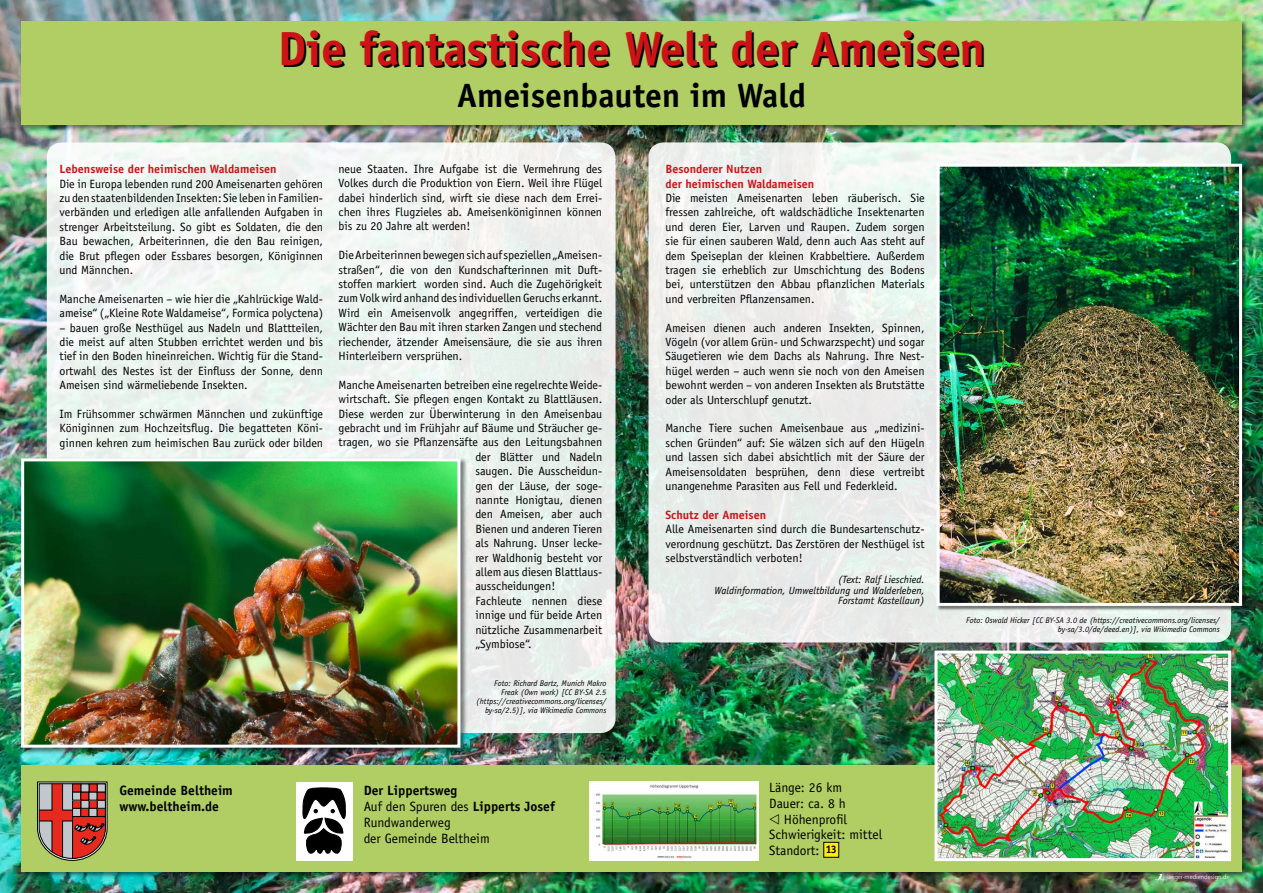
<style>
.page{position:relative;width:1263px;height:893px;background:#fff}
.page>*{position:absolute;margin:0;border:0;box-sizing:border-box;transform-origin:0 0}
.t1{font:700 48px "Officina Sans";color:#000}
.t2{font:700 33.75px "Officina Sans";color:#000}
.t3{font:13.5px/15.8px "Officina Sans";color:#000}
.t4{font:700 13.5px/15.8px "Officina Sans";color:#000}
.t5{font:12px/14.4px "Officina Sans";color:#000;text-align:justify}
.t6{font:700 12px/14.4px "Officina Sans";color:#cd1316}
.t7{font:italic 10.5px/10.5px "Officina Sans";color:#000;text-align:right}
.t8{font:italic 8.25px/9px "Officina Sans";color:#000;text-align:right}
.t9{font:6px "Shannon";letter-spacing:.01em;color:#fff}
.s1{font-weight:700}
.s2{font-family:"European Pi Three"}
.s3{font-weight:700;font-size:11.25px}
.s4{font-weight:700;font-size:10.88px}
</style>
<div class="page">
<img style="left:0;top:0;width:1263px;height:893px">
<div style="left:20px;top:20px;width:1229px;height:112px;background:#000;opacity:.49"></div>
<div style="left:21px;top:21px;width:1221px;height:103px;background:#b0ce64"></div>
<div style="left:648px;top:142px;width:583px;height:500px;background:linear-gradient(to right,#ebedeb,#edf4f0);border-radius:15px"></div>
<div style="left:47px;top:142px;width:568px;height:591px;background:#edf3ef;border-radius:15px"></div>
<div style="left:20px;top:457px;width:447px;height:298px;background:#000;opacity:.5"></div>
<img style="left:25px;top:462px;width:431px;height:282px">
<div style="left:21px;top:458px;width:439px;height:290px;border:3px solid #fff"></div>
<div style="left:937px;top:164px;width:310px;height:447px;background:#000;opacity:.5"></div>
<img style="left:941px;top:168px;width:297px;height:434px">
<div style="left:937px;top:164px;width:305px;height:442px;border:3px solid #fff"></div>
<div style="left:20px;top:764px;width:1229px;height:115px;background:#000;opacity:.5"></div>
<div style="left:21px;top:765px;width:1221px;height:107px;background:#b0ce64"></div>
<svg style="left:37px;top:782px;width:70px;height:79px"></svg>
<img style="left:938px;top:655px;width:289px;height:202px">
<div style="left:934px;top:651px;width:297px;height:210px;border:3px solid #fff"></div>
<div style="left:297px;top:782px;width:56px;height:78px;background:#fff"></div>
<svg style="left:302px;top:787px;width:44px;height:67px"></svg>
<img style="left:589px;top:782px;width:169px;height:78px">
<div style="left:824px;top:842px;width:15px;height:15px;background:#ffed00"></div>
<div style="left:823px;top:842px;width:16px;height:16px;border:1px solid #000"></div>
<svg style="left:1155px;top:874px;width:10px;height:8px"></svg>
<h1 class="t1" style="left:280px;top:20px;width:709px">Die fantastische Welt der Ameisen</h1>
<h2 class="t2" style="left:457px;top:75px;width:350px">Ameisenbauten im Wald</h2>
<p class="t6" style="left:60px;top:162px;width:219px">Lebensweise der heimischen Waldameisen</p>
<p class="t5" style="left:60px;top:176px;width:265px">Die in Europa lebenden rund 200 Ameisenarten gehören zu den staatenbildenden Insekten: Sie leben in Familien&shy;verbänden und erledigen alle anfallenden Aufgaben in strenger Arbeitsteilung. So gibt es Soldaten, die den Bau bewachen, Arbeiterinnen, die den Bau reinigen, die Brut pflegen oder Essbares besorgen, Königinnen und Männchen.</p>
<p class="t5" style="left:60px;top:292px;width:265px">Manche Ameisenarten – wie hier die „Kahlrückige Wald&shy;ameise“ („Kleine Rote Waldameise“, Formica polyctena)</p>
<p class="t5" style="left:60px;top:320px;width:265px">– bauen große Nesthügel aus Nadeln und Blattteilen, die meist auf alten Stubben errichtet werden und bis tief in den Boden hineinreichen. Wichtig für die Stand&shy;ortwahl des Nestes ist der Einfluss der Sonne, denn Ameisen sind wärmeliebende Insekten.</p>
<p class="t5" style="left:60px;top:407px;width:265px">Im Frühsommer schwärmen Männchen und zukünftige Königinnen zum Hochzeitsflug. Die begatteten Köni&shy;ginnen kehren zum heimischen Bau zurück oder bilden</p>
<p class="t5" style="left:339px;top:161px;width:265px">neue Staaten. Ihre Aufgabe ist die Vermehrung des Volkes durch die Produktion von Eiern. Weil ihre Flügel dabei hinderlich sind, wirft sie diese nach dem Errei&shy;chen ihres Flugzieles ab. Ameisenköniginnen können bis zu 20 Jahre alt werden!</p>
<p class="t5" style="left:339px;top:248px;width:265px">Die Arbeiterinnen bewegen sich auf speziellen „Ameisen&shy;straßen“, die von den Kundschafterinnen mit Duft&shy;stoffen markiert worden sind. Auch die Zugehörigkeit zum Volk wird anhand des individuellen Geruchs erkannt.<br>Wird ein Ameisenvolk angegriffen, verteidigen die Wächter den Bau mit ihren starken Zangen und stechend riechender, ätzender Ameisensäure, die sie aus ihren Hinterleibern versprühen.</p>
<p class="t5" style="left:339px;top:377px;width:265px">Manche Ameisenarten betreiben eine regelrechte Weide-</p>
<p class="t5" style="left:339px;top:392px;width:265px">wirtschaft. Sie pflegen engen Kontakt zu Blattläusen.</p>
<p class="t5" style="left:339px;top:406px;width:265px">Diese werden zur Überwinterung in den Ameisenbau</p>
<p class="t5" style="left:339px;top:421px;width:265px">gebracht und im Frühjahr auf Bäume und Sträucher ge-</p>
<p class="t5" style="left:339px;top:435px;width:265px">tragen, wo sie Pflanzensäfte aus den Leitungsbahnen</p>
<p class="t5" style="left:475px;top:449px;width:128px">der Blätter und Nadeln</p>
<p class="t5" style="left:475px;top:464px;width:128px">saugen. Die Ausscheidun-</p>
<p class="t5" style="left:475px;top:478px;width:128px">gen der Läuse, der soge-</p>
<p class="t5" style="left:475px;top:493px;width:128px">nannte Honigtau, dienen</p>
<p class="t5" style="left:475px;top:507px;width:128px">den Ameisen, aber auch</p>
<p class="t5" style="left:475px;top:521px;width:128px">Bienen und anderen Tieren</p>
<p class="t5" style="left:475px;top:536px;width:128px">als Nahrung. Unser lecke-</p>
<p class="t5" style="left:475px;top:550px;width:128px">rer Waldhonig besteht vor</p>
<p class="t5" style="left:475px;top:565px;width:128px">allem aus diesen Blattlaus-</p>
<p class="t5" style="left:475px;top:579px;width:82px">ausscheidungen!</p>
<p class="t5" style="left:475px;top:593px;width:128px">Fachleute nennen diese</p>
<p class="t5" style="left:475px;top:608px;width:128px">innige und für beide Arten</p>
<p class="t5" style="left:475px;top:622px;width:128px">nützliche Zusammenarbeit</p>
<p class="t5" style="left:475px;top:637px;width:58px">„Symbiose“.</p>
<p class="t8" style="left:476px;top:679px;width:132px">Foto: Richard Bartz, Munich Makro Freak (Own work) [CC BY-SA 2.5 (https://creativecommons.org/licenses/ by-sa/2.5)], via Wikimedia Commons</p>
<p class="t6" style="left:665px;top:162px;width:150px">Besonderer Nutzen<br>der heimischen Waldameisen</p>
<p class="t5" style="left:665px;top:191px;width:261px">Die meisten Ameisenarten leben räuberisch. Sie fressen zahlreiche, oft waldschädliche Insektenarten und deren Eier, Larven und Raupen. Zudem sorgen sie für einen sauberen Wald, denn auch Aas steht auf dem Speiseplan der kleinen Krabbeltiere. Außerdem tragen sie erheblich zur Umschichtung des Bodens bei, unterstützen den Abbau pflanzlichen Materials und verbreiten Pflanzensamen.</p>
<p class="t5" style="left:665px;top:320px;width:261px">Ameisen dienen auch anderen Insekten, Spinnen, Vögeln (vor allem Grün- und Schwarzspecht) und sogar Säugetieren wie dem Dachs als Nahrung. Ihre Nest&shy;hügel werden – auch wenn sie noch von den Ameisen bewohnt werden – von anderen Insekten als Brutstätte oder als Unterschlupf genutzt.</p>
<p class="t5" style="left:665px;top:421px;width:261px">Manche Tiere suchen Ameisenbaue aus „medizini&shy;schen Gründen“ auf: Sie wälzen sich auf den Hügeln und lassen sich dabei absichtlich mit der Säure der Ameisensoldaten besprühen, denn diese vertreibt unangenehme Parasiten aus Fell und Federkleid.</p>
<p class="t6" style="left:665px;top:507px;width:102px">Schutz der Ameisen</p>
<p class="t5" style="left:665px;top:522px;width:261px">Alle Ameisenarten sind durch die Bundesartenschutz&shy;verordnung geschützt. Das Zerstören der Nesthügel ist selbstverständlich verboten!</p>
<p class="t7" style="left:714px;top:574px;width:212px">(Text: Ralf Lieschied.<br>Waldinformation, Umweltbildung und Walderleben,<br>Forstamt Kastellaun)</p>
<p class="t4" style="left:119px;top:783px;width:115px">Gemeinde Beltheim www.beltheim.de</p>
<p class="t3" style="left:364px;top:783px;width:193px"><span class="s1">Der Lippertsweg<br></span>Auf den Spuren des <span class="s1">Lipperts Josef<br></span>Rundwanderweg<br>der Gemeinde Beltheim</p>
<p class="t3" style="left:769px;top:780px;width:115px">Länge: 26 km<br>Dauer: ca. 8 h<br><span class="s2">f</span> Höhenprofil<br>Schwierigkeit: mittel<br>Standort: <span class="s3">1</span><span class="s4">3</span></p>
<p class="t8" style="left:966px;top:616px;width:255px">Foto: Oswald Hicker [CC BY-SA 3.0 de (https://creativecommons.org/licenses/ by-sa/3.0/de/deed.en)], via Wikimedia Commons</p>
<p class="t9" style="left:1166px;top:873px;width:65px">jaeger-mediendesign.de</p>
</div>
